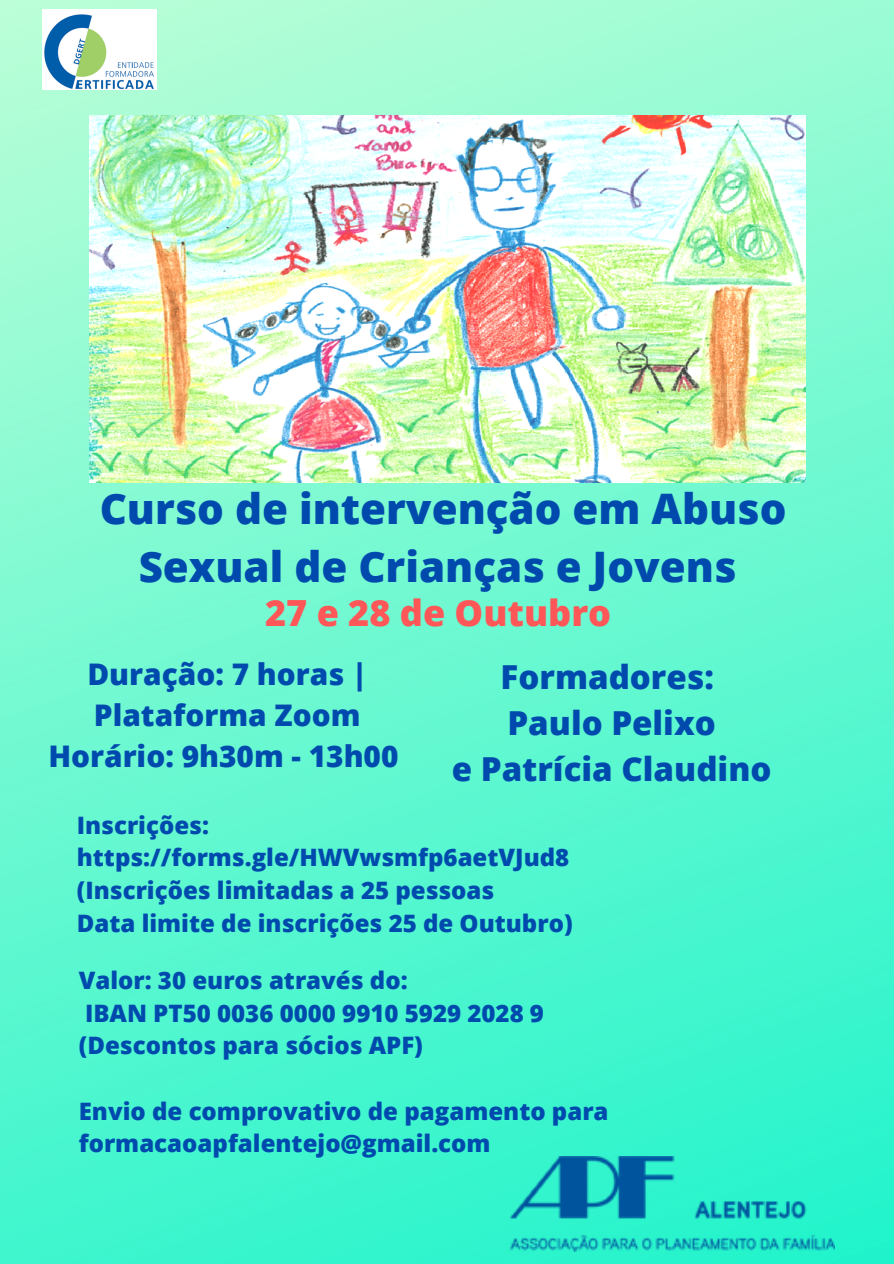
<style>
.page{position:relative;width:894px;height:1264px;background:#fff}
.page>*{position:absolute;margin:0;border:0;box-sizing:border-box;transform-origin:0 0}
.t1{font:800 42px/58.5px "Open Sans";color:#004aad;text-align:center}
.t2{font:800 36px "Open Sans";color:#ff5757}
.t3{font:800 33px/46.2px "Open Sans";color:#004aad;text-align:center}
.t4{font:800 29.85px/41px "Open Sans";color:#004aad;text-align:center}
.t5{font:800 24px/32.7px "Open Sans";color:#004aad}
</style>
<div class="page">
<img style="left:0;top:0;width:893px;height:1263px">
<img style="left:89px;top:116px;width:715px;height:367px">
<img style="left:511px;top:1156px;width:323px;height:95px">
<img style="left:43px;top:9px;width:114px;height:80px">
<h1 class="t1" style="left:100px;top:478px;width:688px">Curso de intervenção em Abuso<br>Sexual de Crianças e Jovens</h1>
<h2 class="t2" style="left:265px;top:587px;width:347px">27 e 28 de Outubro</h2>
<p class="t4" style="left:48px;top:653px;width:351px">Duração: 7 horas |<br>Plataforma Zoom<br>Horário: 9h30m - 13h00</p>
<h3 class="t3" style="left:451px;top:653px;width:321px">Formadores:<br>Paulo Pelixo<br>e Patrícia Claudino</h3>
<p class="t5" style="left:77px;top:807px;width:497px">Inscrições: https://forms.gle/HWVwsmfp6aetVJud8 (Inscrições limitadas a 25 pessoas<br>Data limite de inscrições 25 de Outubro)</p>
<p class="t5" style="left:79px;top:963px;width:466px">Valor: 30 euros através do:<br>IBAN PT50 0036 0000 9910 5929 2028 9 (Descontos para sócios APF)</p>
<p class="t5" style="left:79px;top:1093px;width:531px">Envio de comprovativo de pagamento para formacaoapfalentejo@gmail.com</p>
</div>
